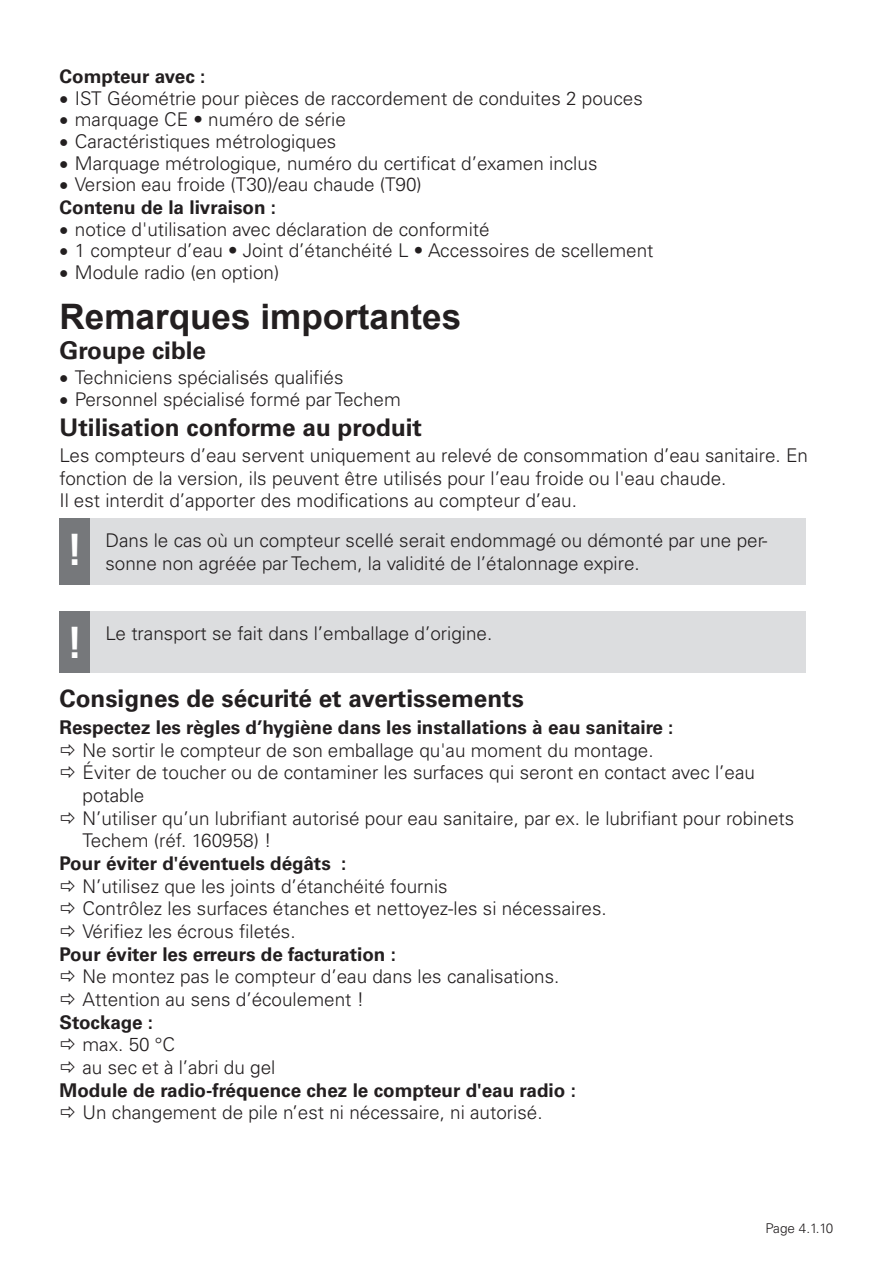
<style>
.page{position:relative;width:893px;height:1263px;background:#fff}
.page>*{position:absolute;margin:0;border:0;box-sizing:border-box;transform-origin:0 0}
.t1{font:700 43.2px "Univers LTCYR 65";color:#fff}
.t2{font:700 35.1px "Arial";color:#231f20}
.t3{font:700 24.3px "Univers LTCYR 65";color:#231f20}
.t4{font:300 18.9px/22.6px "Univers LTCYR 45";color:#231f20}
.t5{font:700 18.9px "Univers LTCYR 65";color:#231f20}
.t6{font:300 13.5px "Univers LT Pro 45";letter-spacing:-.015em;color:#231f20}
.s1{font-family:"Univers LTCYR 65";font-weight:700}
</style>
<div class="page">
<div style="left:60px;top:518px;width:30px;height:67px;background:#76787b"></div>
<div style="left:90px;top:518px;width:716px;height:67px;background:#dcdddf"></div>
<div style="left:60px;top:611px;width:30px;height:62px;background:#76787b"></div>
<div style="left:90px;top:611px;width:716px;height:62px;background:#dcdddf"></div>
<p class="t5" style="left:60px;top:63px;width:147px">Compteur avec :</p>
<p class="t4" style="left:60px;top:86px;width:585px">• IST Géométrie pour pièces de raccordement de conduites 2 pouces</p>
<p class="t4" style="left:60px;top:108px;width:288px">• marquage CE • numéro de série</p>
<p class="t4" style="left:60px;top:130px;width:278px">• Caractéristiques métrologiques</p>
<p class="t4" style="left:60px;top:151px;width:539px">• Marquage métrologique, numéro du certificat d’examen inclus</p>
<p class="t4" style="left:60px;top:173px;width:364px">• Version eau froide (T30)/eau chaude (T90)<br><span class="s1">Contenu de la livraison :</span></p>
<p class="t4" style="left:60px;top:217px;width:432px">• notice d'utilisation avec déclaration de conformité</p>
<p class="t4" style="left:60px;top:239px;width:595px">• 1 compteur d’eau • Joint d’étanchéité L • Accessoires de scellement</p>
<p class="t4" style="left:60px;top:260px;width:221px">• Module radio (en option)</p>
<p class="t2" style="left:60px;top:293px;width:403px">Remarques importantes</p>
<p class="t3" style="left:60px;top:333px;width:148px">Groupe cible</p>
<p class="t4" style="left:60px;top:366px;width:285px">• Techniciens spécialisés qualifiés</p>
<p class="t4" style="left:60px;top:387px;width:343px">• Personnel spécialisé formé par Techem</p>
<p class="t3" style="left:60px;top:410px;width:364px">Utilisation conforme au produit</p>
<p class="t4" style="left:60px;top:444px;width:750px">Les compteurs d’eau servent uniquement au relevé de consommation d’eau sanitaire. En fonction de la version, ils peuvent être utilisés pour l’eau froide ou l'eau chaude.<br>Il est interdit d’apporter des modifications au compteur d’eau.</p>
<p class="t1" style="left:66px;top:519px;width:18px">!</p>
<p class="t4" style="left:105px;top:529px;width:663px">Dans le cas où un compteur scellé serait endommagé ou démonté par une per&shy;sonne non agréée par Techem, la validité de l’étalonnage expire.</p>
<p class="t1" style="left:66px;top:612px;width:18px">!</p>
<p class="t4" style="left:105px;top:622px;width:388px">Le transport se fait dans l’emballage d’origine.</p>
<p class="t3" style="left:60px;top:682px;width:466px">Consignes de sécurité et avertissements</p>
<p class="t5" style="left:60px;top:714px;width:616px">Respectez les règles d’hygiène dans les installations à eau sanitaire :</p>
<p class="t4" style="left:82px;top:738px;width:573px">Ne sortir le compteur de son emballage qu'au moment du montage.</p>
<p class="t4" style="left:82px;top:761px;width:674px">Éviter de toucher ou de contaminer les surfaces qui seront en contact avec l’eau</p>
<p class="t4" style="left:82px;top:783px;width:63px">potable</p>
<p class="t4" style="left:82px;top:806px;width:713px">N’utiliser qu’un lubrifiant autorisé pour eau sanitaire, par ex. le lubrifiant pour robinets</p>
<p class="t4" style="left:82px;top:829px;width:191px">Techem (réf. 160958) !</p>
<p class="t5" style="left:60px;top:850px;width:288px">Pour éviter d'éventuels dégâts :</p>
<p class="t4" style="left:82px;top:874px;width:367px">N’utilisez que les joints d’étanchéité fournis</p>
<p class="t4" style="left:82px;top:897px;width:526px">Contrôlez les surfaces étanches et nettoyez-les si nécessaires.</p>
<p class="t4" style="left:82px;top:919px;width:215px">Vérifiez les écrous filetés.</p>
<p class="t5" style="left:60px;top:941px;width:338px">Pour éviter les erreurs de facturation :</p>
<p class="t4" style="left:82px;top:965px;width:478px">Ne montez pas le compteur d’eau dans les canalisations.</p>
<p class="t4" style="left:82px;top:987px;width:283px">Attention au sens d’écoulement !</p>
<p class="t5" style="left:60px;top:1009px;width:95px">Stockage :</p>
<p class="t4" style="left:82px;top:1033px;width:94px">max. 50 °C</p>
<p class="t4" style="left:82px;top:1055px;width:194px">au sec et à l’abri du gel</p>
<p class="t5" style="left:60px;top:1077px;width:518px">Module de radio-fréquence chez le compteur d'eau radio :</p>
<p class="t4" style="left:82px;top:1101px;width:462px">Un changement de pile n’est ni nécessaire, ni autorisé.</p>
<p class="t6" style="left:765px;top:1220px;width:69px">Page 4.1.10</p>
</div>
